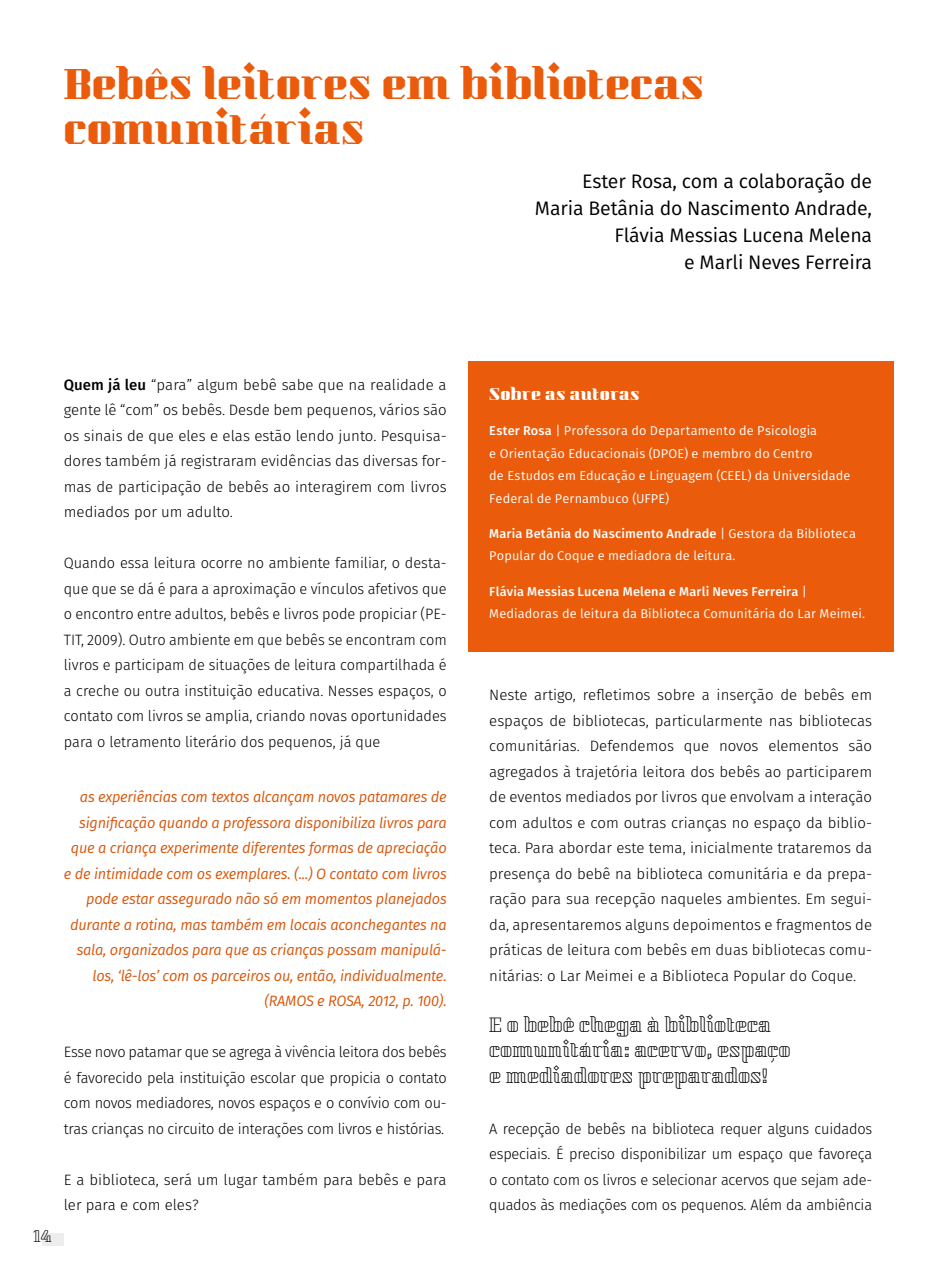
<style>
.page{position:relative;width:936px;height:1276px;background:#fff}
.page>*{position:absolute;margin:0;border:0;box-sizing:border-box;transform-origin:0 0}
.t1{font:37.5px/45px "Kumar One";letter-spacing:-.005em;color:#ea5b0b}
.t2{font:19.5px/27px "Fira Sans";letter-spacing:-.01em;color:#000;text-align:right}
.t3{font:18px/25.5px "Kumar One Outline";color:#000}
.t4{font:300 15px/25.5px "Fira Sans";color:#000;text-align:justify}
.t5{font:italic 15px/25.5px "Fira Sans";letter-spacing:-.015em;color:#d85509;text-align:right}
.t6{font:15px "Kumar One";letter-spacing:.01em;color:#fff}
.t7{font:15px "Kumar One Outline";color:#000}
.t8{font:12.75px/22.5px "Fira Sans";letter-spacing:.01em;color:#fff}
.s1{font-weight:500}
</style>
<div class="page">
<div style="left:43px;top:1233px;width:21px;height:13px;background:#ededed"></div>
<div style="left:468px;top:361px;width:425px;height:291px;background:#ea5b0b"></div>
<h1 class="t1" style="left:64px;top:64px;width:642px">Bebês leitores em bibliotecas comunitárias</h1>
<h2 class="t2" style="left:535px;top:168px;width:338px">Ester Rosa, com a colaboração de<br>Maria Betânia do Nascimento Andrade,<br>Flávia Messias Lucena Melena<br>e Marli Neves Ferreira</h2>
<p class="t4" style="left:64px;top:372px;width:384px"><span class="s1">Quem já leu</span> “para” algum bebê sabe que na realidade a gente lê “com” os bebês. Desde bem pequenos, vários são os sinais de que eles e elas estão lendo junto. Pesquisa&shy;dores também já registraram evidências das diversas for&shy;mas de participação de bebês ao interagirem com livros mediados por um adulto.</p>
<p class="t4" style="left:64px;top:550px;width:384px">Quando essa leitura ocorre no ambiente familiar, o desta&shy;que que se dá é para a aproximação e vínculos afetivos que o encontro entre adultos, bebês e livros pode propiciar (PE-TIT, 2009). Outro ambiente em que bebês se encontram com livros e participam de situações de leitura compartilhada é a creche ou outra instituição educativa. Nesses espaços, o contato com livros se amplia, criando novas oportunidades para o letramento literário dos pequenos, já que</p>
<p class="t7" style="left:33px;top:1228px;width:20px">14</p>
<p class="t5" style="left:64px;top:784px;width:384px">as experiências com textos alcançam novos patamares de significação quando a professora disponibiliza livros para que a criança experimente diferentes formas de apreciação e de intimidade com os exemplares. (...) O contato com livros pode estar assegurado não só em momentos planejados durante a rotina, mas também em locais aconchegantes na sala, organizados para que as crianças possam manipulá&shy;los, ‘lê-los’ com os parceiros ou, então, individualmente. (RAMOS e ROSA, 2012, p. 100).</p>
<p class="t4" style="left:64px;top:1039px;width:384px">Esse novo patamar que se agrega à vivência leitora dos bebês é favorecido pela instituição escolar que propicia o contato com novos mediadores, novos espaços e o convívio com ou&shy;tras crianças no circuito de interações com livros e histórias.</p>
<p class="t4" style="left:64px;top:1166px;width:384px">E a biblioteca, será um lugar também para bebês e para ler para e com eles?</p>
<p class="t6" style="left:489px;top:386px;width:152px">Sobre as autoras</p>
<p class="t8" style="left:489px;top:419px;width:363px"><span class="s1">Ester Rosa</span> | Professora do Departamento de Psicologia<br>e Orientação Educacionais (DPOE) e membro do Centro<br>de Estudos em Educação e Linguagem (CEEL) da Universidade Federal de Pernambuco (UFPE)</p>
<p class="t8" style="left:489px;top:522px;width:368px"><span class="s1">Maria Betânia do Nascimento Andrade</span> | Gestora da Biblioteca<br>Popular do Coque e mediadora de leitura.</p>
<p class="t8" style="left:489px;top:580px;width:377px"><span class="s1">Flávia Messias Lucena Melena e Marli Neves Ferreira</span> |<br>Mediadoras de leitura da Biblioteca Comunitária do Lar Meimei.</p>
<p class="t4" style="left:489px;top:682px;width:384px">Neste artigo, refletimos sobre a inserção de bebês em espaços de bibliotecas, particularmente nas bibliotecas comunitárias. Defendemos que novos elementos são agregados à trajetória leitora dos bebês ao participarem de eventos mediados por livros que envolvam a interação com adultos e com outras crianças no espaço da biblio&shy;teca. Para abordar este tema, inicialmente trataremos da presença do bebê na biblioteca comunitária e da prepa&shy;ração para sua recepção naqueles ambientes. Em segui&shy;da, apresentaremos alguns depoimentos e fragmentos de práticas de leitura com bebês em duas bibliotecas comu&shy;nitárias: o Lar Meimei e a Biblioteca Popular do Coque.</p>
<p class="t3" style="left:489px;top:1013px;width:303px">E o bebê chega à biblioteca comunitária: acervo, espaço e mediadores preparados!</p>
<p class="t4" style="left:489px;top:1115px;width:384px">A recepção de bebês na biblioteca requer alguns cuidados especiais. É preciso disponibilizar um espaço que favoreça o contato com os livros e selecionar acervos que sejam ade&shy;quados às mediações com os pequenos. Além da ambiência</p>
</div>
